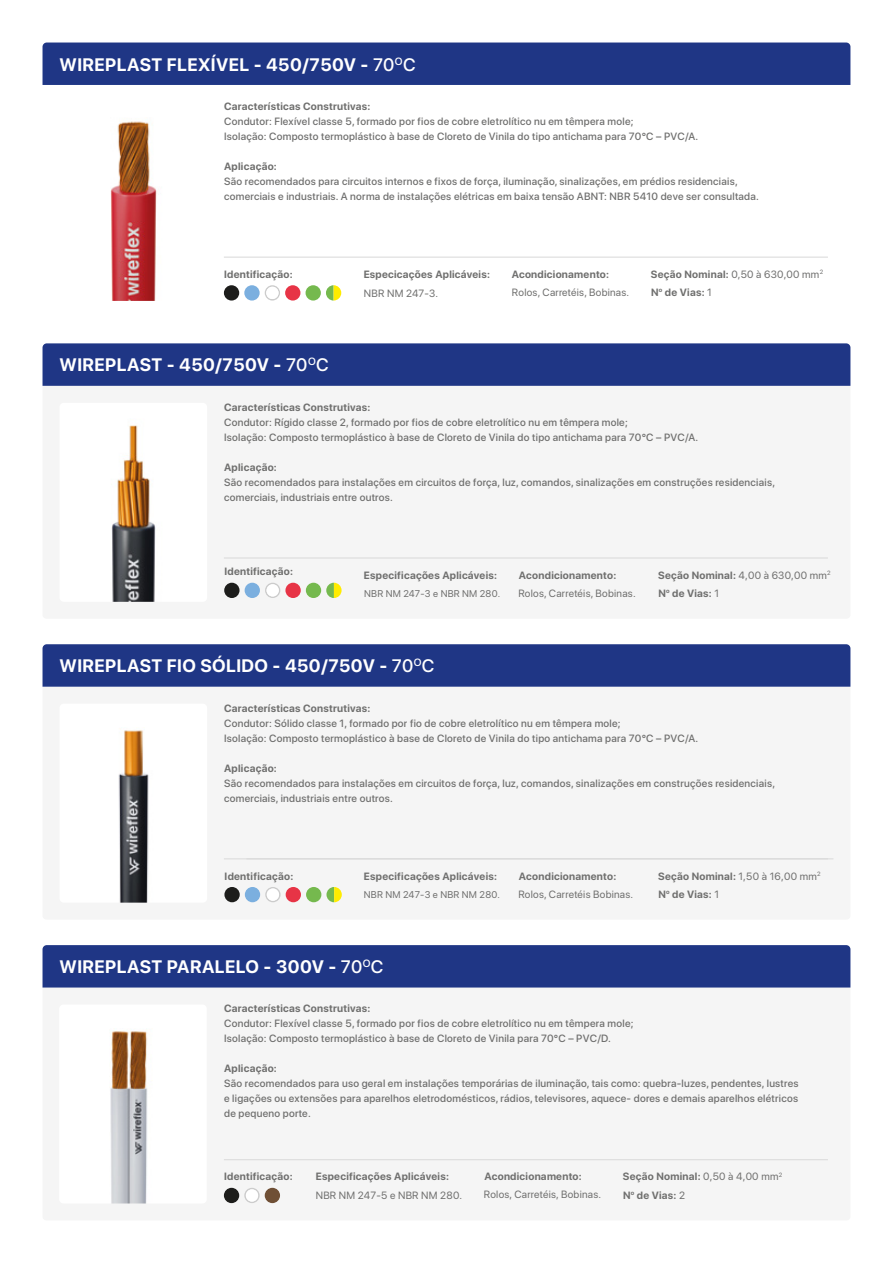
<style>
.page{position:relative;width:893px;height:1263px;background:#fff}
.page>*{position:absolute;margin:0;border:0;box-sizing:border-box;transform-origin:0 0}
.t1{font:700 18px "SF Pro Display";letter-spacing:.025em;color:#fff}
.t2{font:500 10.5px/15px "SF Pro Display";letter-spacing:.025em;color:#6f6f6e}
.t3{font:700 10.5px/18.1px "SF Pro Display";letter-spacing:.025em;color:#6f6f6e}
.t4{font:10.5px "SF Pro Display";letter-spacing:.025em;color:#6f6f6e}
.t5{font:9.75px "SF Pro Display";letter-spacing:.025em;color:#6f6f6e}
.s1{font-weight:500}
.s2{font-weight:400}
</style>
<div class="page">
<div style="left:43px;top:987px;width:807px;height:217px;background:#f5f5f5"></div>
<div style="left:223px;top:858px;width:611px;height:45px;background:#f5f5f5"></div>
<hr style="left:246px;top:858px;width:587px;height:1px;background:#d9d9d9">
<div style="left:43px;top:43px;width:807px;height:42px;background:#1f3685"></div>
<div style="left:43px;top:343px;width:807px;height:43px;background:#1f3685"></div>
<div style="left:43px;top:644px;width:807px;height:43px;background:#1f3685"></div>
<div style="left:43px;top:945px;width:807px;height:42px;background:#1f3685"></div>
<hr style="left:224px;top:257px;width:604px;height:1px;background:#d9d9d9">
<hr style="left:224px;top:558px;width:604px;height:1px;background:#d9d9d9">
<hr style="left:224px;top:858px;width:604px;height:1px;background:#d9d9d9">
<hr style="left:224px;top:1159px;width:604px;height:1px;background:#d9d9d9">
<div style="left:224px;top:1188px;width:15px;height:15px;background:#1d1d1b;border-radius:50%"></div>
<div style="left:265px;top:1188px;width:15px;height:15px;background:#6f4f35;border-radius:50%"></div>
<svg style="left:244px;top:1188px;width:16px;height:15px"></svg>
<div style="left:246px;top:1189px;width:12px;height:12px;background:#fff;border-radius:50%"></div>
<div style="left:224px;top:887px;width:16px;height:15px;background:#1d1d1b;border-radius:50%"></div>
<div style="left:245px;top:887px;width:15px;height:15px;background:#7bafdf;border-radius:50%"></div>
<div style="left:286px;top:887px;width:15px;height:15px;background:#e73446;border-radius:50%"></div>
<div style="left:306px;top:887px;width:15px;height:15px;background:#75b94e;border-radius:50%"></div>
<svg style="left:326px;top:887px;width:16px;height:15px"></svg>
<svg style="left:265px;top:887px;width:16px;height:15px"></svg>
<div style="left:267px;top:888px;width:12px;height:13px;background:#fff;border-radius:50%"></div>
<div style="left:224px;top:285px;width:15px;height:16px;background:#1d1d1b;border-radius:50%"></div>
<div style="left:244px;top:285px;width:16px;height:16px;background:#7bafdf;border-radius:50%"></div>
<div style="left:285px;top:285px;width:15px;height:16px;background:#e73446;border-radius:50%"></div>
<div style="left:306px;top:285px;width:15px;height:16px;background:#75b94e;border-radius:50%"></div>
<svg style="left:326px;top:285px;width:15px;height:16px"></svg>
<svg style="left:265px;top:285px;width:15px;height:16px"></svg>
<div style="left:266px;top:287px;width:13px;height:12px;background:#fff;border-radius:50%"></div>
<div style="left:224px;top:583px;width:16px;height:15px;background:#1d1d1b;border-radius:50%"></div>
<div style="left:245px;top:583px;width:15px;height:15px;background:#7bafdf;border-radius:50%"></div>
<div style="left:285px;top:583px;width:16px;height:15px;background:#e73446;border-radius:50%"></div>
<div style="left:306px;top:583px;width:15px;height:15px;background:#75b94e;border-radius:50%"></div>
<svg style="left:326px;top:583px;width:16px;height:15px"></svg>
<svg style="left:265px;top:583px;width:15px;height:15px"></svg>
<div style="left:267px;top:584px;width:12px;height:12px;background:#fff;border-radius:50%"></div>
<img style="left:59px;top:1004px;width:148px;height:199px">
<img style="left:118px;top:730px;width:31px;height:173px">
<img style="left:111px;top:425px;width:45px;height:177px">
<img style="left:110px;top:121px;width:47px;height:180px">
<h1 class="t1" style="left:60px;top:51px;width:357px">WIREPLAST FLEXÍVEL - 450/750V - <span class="s1">70</span><sup>O</sup><span class="s1">C</span></h1>
<p class="t3" style="left:224px;top:97px;width:148px">Características Construtivas:</p>
<p class="t2" style="left:224px;top:113px;width:476px">Condutor: Flexível classe 5, formado por fios de cobre eletrolítico nu em têmpera mole;<br>Isolação: Composto termoplástico à base de Cloreto de Vinila do tipo antichama para 70°C – PVC/A.</p>
<p class="t3" style="left:224px;top:157px;width:54px">Aplicação:</p>
<p class="t2" style="left:224px;top:173px;width:536px">São recomendados para circuitos internos e fixos de força, iluminação, sinalizações, em prédios residenciais, comerciais e industriais. A norma de instalações elétricas em baixa tensão ABNT: NBR 5410 deve ser consultada.</p>
<p class="t3" style="left:224px;top:265px;width:70px">Identificação:</p>
<h1 class="t1" style="left:60px;top:352px;width:270px">WIREPLAST - 450/750V - <span class="s1">70</span><sup>O</sup><span class="s1">C</span></h1>
<p class="t3" style="left:364px;top:265px;width:128px">Especicações Aplicáveis:</p>
<p class="t4" style="left:364px;top:285px;width:76px">NBR NM 247-3.</p>
<p class="t3" style="left:512px;top:265px;width:99px">Acondicionamento:</p>
<p class="t4" style="left:512px;top:285px;width:119px">Rolos, Carretéis, Bobinas.</p>
<p class="t3" style="left:651px;top:265px;width:174px">Seção Nominal: <span class="s2">0,50 à 630,00 mm</span><sup>2<br></sup>N<sup>o</sup> de Vias: <span class="s2">1</span></p>
<p class="t3" style="left:224px;top:397px;width:148px">Características Construtivas:</p>
<p class="t2" style="left:224px;top:414px;width:476px">Condutor: Rígido classe 2, formado por fios de cobre eletrolítico nu em têmpera mole;<br>Isolação: Composto termoplástico à base de Cloreto de Vinila do tipo antichama para 70°C – PVC/A.</p>
<p class="t3" style="left:224px;top:457px;width:54px">Aplicação:</p>
<p class="t2" style="left:224px;top:474px;width:553px">São recomendados para instalações em circuitos de força, luz, comandos, sinalizações em construções residenciais, comerciais, industriais entre outros.</p>
<p class="t3" style="left:224px;top:562px;width:70px">Identificação:</p>
<p class="t3" style="left:364px;top:566px;width:135px">Especificações Aplicáveis:</p>
<p class="t5" style="left:364px;top:587px;width:137px">NBR NM 247-3 e NBR NM 280.</p>
<p class="t3" style="left:519px;top:565px;width:99px">Acondicionamento:</p>
<p class="t4" style="left:518px;top:585px;width:119px">Rolos, Carretéis, Bobinas.</p>
<h1 class="t1" style="left:60px;top:653px;width:376px">WIREPLAST FIO SÓLIDO - 450/750V - <span class="s1">70</span><sup>O</sup><span class="s1">C</span></h1>
<p class="t3" style="left:658px;top:565px;width:174px">Seção Nominal: <span class="s2">4,00 à 630,00 mm</span><sup>2<br></sup>N<sup>o</sup> de Vias: <span class="s2">1</span></p>
<p class="t3" style="left:224px;top:698px;width:148px">Características Construtivas:</p>
<p class="t2" style="left:224px;top:715px;width:476px">Condutor: Sólido classe 1, formado por fio de cobre eletrolítico nu em têmpera mole;<br>Isolação: Composto termoplástico à base de Cloreto de Vinila do tipo antichama para 70°C – PVC/A.</p>
<p class="t3" style="left:224px;top:758px;width:54px">Aplicação:</p>
<p class="t2" style="left:224px;top:775px;width:553px">São recomendados para instalações em circuitos de força, luz, comandos, sinalizações em construções residenciais, comerciais, industriais entre outros.</p>
<p class="t3" style="left:225px;top:867px;width:70px">Identificação:</p>
<p class="t3" style="left:364px;top:867px;width:135px">Especificações Aplicáveis:</p>
<p class="t5" style="left:364px;top:888px;width:137px">NBR NM 247-3 e NBR NM 280.</p>
<p class="t3" style="left:519px;top:867px;width:99px">Acondicionamento:</p>
<p class="t4" style="left:518px;top:887px;width:116px">Rolos, Carretéis Bobinas.</p>
<h1 class="t1" style="left:60px;top:954px;width:325px">WIREPLAST PARALELO - 300V - <span class="s1">70</span><sup>O</sup><span class="s1">C</span></h1>
<p class="t3" style="left:658px;top:867px;width:164px">Seção Nominal: <span class="s2">1,50 à 16,00 mm</span><sup>2<br></sup>N<sup>o</sup> de Vias: <span class="s2">1</span></p>
<p class="t3" style="left:224px;top:999px;width:148px">Características Construtivas:</p>
<p class="t2" style="left:224px;top:1016px;width:411px">Condutor: Flexível classe 5, formado por fios de cobre eletrolítico nu em têmpera mole;<br>Isolação: Composto termoplástico à base de Cloreto de Vinila para 70°C – PVC/D.</p>
<p class="t3" style="left:224px;top:1059px;width:54px">Aplicação:</p>
<p class="t2" style="left:224px;top:1076px;width:576px;text-align:justify">São recomendados para uso geral em instalações temporárias de iluminação, tais como: quebra-luzes, pendentes, lustres e ligações ou extensões para aparelhos eletrodomésticos, rádios, televisores, aquece- dores e demais aparelhos elétricos de pequeno porte.</p>
<p class="t3" style="left:224px;top:1167px;width:70px">Identificação:</p>
<p class="t3" style="left:316px;top:1167px;width:135px">Especificações Aplicáveis:</p>
<p class="t4" style="left:316px;top:1187px;width:148px">NBR NM 247-5 e NBR NM 280.</p>
<p class="t3" style="left:484px;top:1167px;width:99px">Acondicionamento:</p>
<p class="t4" style="left:484px;top:1187px;width:119px">Rolos, Carretéis, Bobinas.</p>
<p class="t3" style="left:623px;top:1167px;width:161px">Seção Nominal: <span class="s2">0,50 à 4,00 mm</span><sup>2<br></sup>N<sup>o</sup> de Vias: <span class="s2">2</span></p>
</div>
